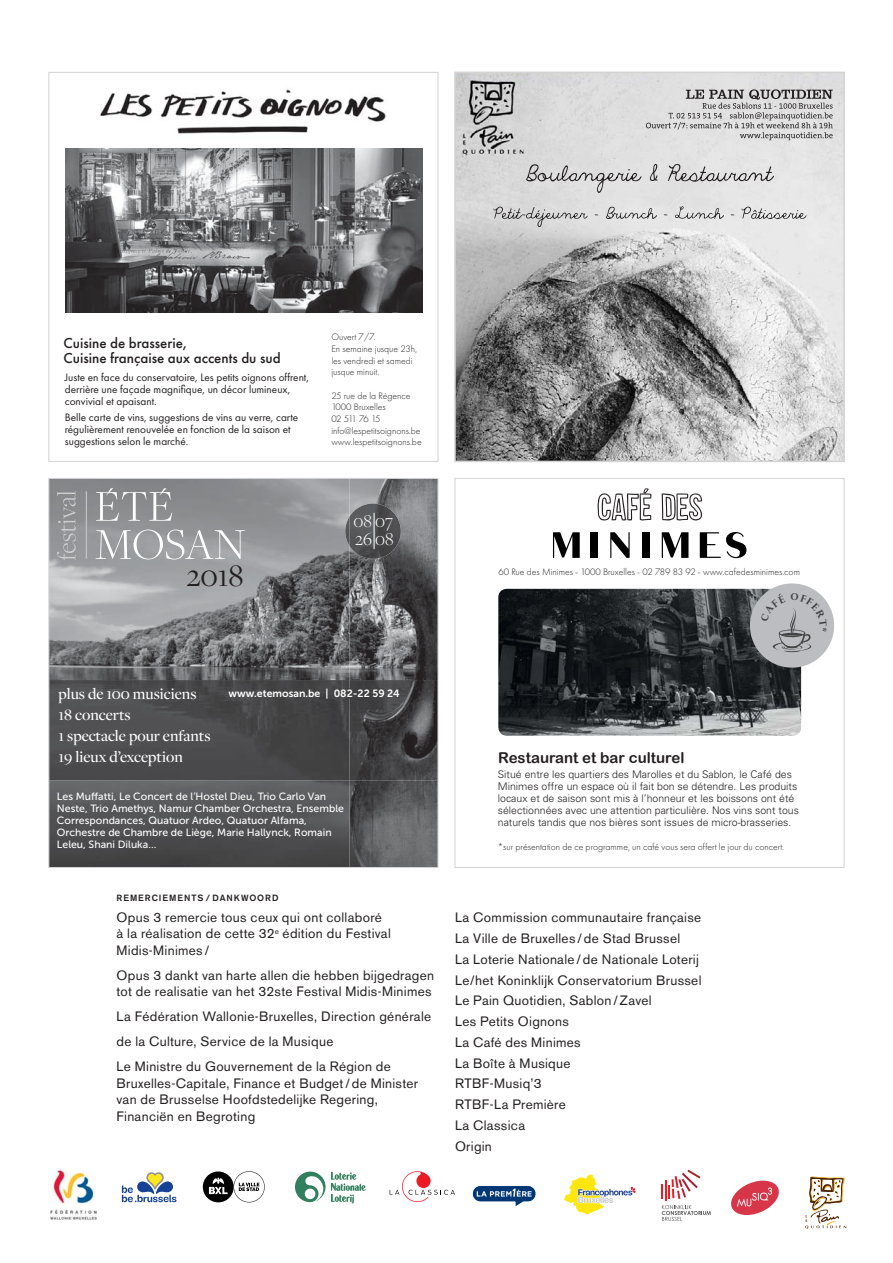
<style>
.page{position:relative;width:893px;height:1263px;background:#fff}
.page>*{position:absolute;margin:0;border:0;box-sizing:border-box;transform-origin:0 0}
.t1{font:32.4px "Freight Disp Pro";color:#231f20}
.t2{font:300 18.9px/18.9px "Freight Disp Pro";color:#fff}
.t3{font:500 16.5px/21px "Freight Disp Pro";color:#fff}
.t4{font:500 15px/15px "Futura PT";color:#231f20}
.t5{font:15px "Arial Rounded MT Bold";color:#231f20}
.t6{font:13.5px/20.7px "Akzidenz Grotesk BE";letter-spacing:.025em;color:#231f20}
.t7{font:11.25px/12px "Futura PT";color:#231f20}
.t8{font:300 10.5px/12px "Univers";color:#231f20}
.t9{font:10.5px/12px "Museo Sans 500";color:#fff}
.t10{font:10.5px "Museo Sans 700";color:#fff}
.t11{font:300 9.75px/11.7px "Futura PT";color:#231f20}
.t12{font:500 9px "Akzidenz Grotesk BE";letter-spacing:.11em;color:#231f20}
</style>
<div class="page">
<svg style="left:295px;top:1172px;width:30px;height:30px"></svg>
<svg style="left:331px;top:1172px;width:34px;height:32px"></svg>
<svg style="left:564px;top:1174px;width:72px;height:40px"></svg>
<hr style="left:665px;top:1180px;width:2px;height:21px;background:#ed1c24">
<svg style="left:661px;top:1170px;width:39px;height:29px"></svg>
<svg style="left:662px;top:1205px;width:49px;height:16px"></svg>
<svg style="left:472px;top:1185px;width:64px;height:22px"></svg>
<svg style="left:731px;top:1181px;width:48px;height:34px"></svg>
<svg style="left:805px;top:1176px;width:41px;height:53px"></svg>
<svg style="left:122px;top:1172px;width:55px;height:30px"></svg>
<div style="left:203px;top:1171px;width:31px;height:31px;background:#000;border-radius:50%"></div>
<svg style="left:209px;top:1171px;width:56px;height:31px"></svg>
<svg style="left:390px;top:1171px;width:65px;height:31px"></svg>
<img style="left:49px;top:1168px;width:48px;height:52px">
<img style="left:100px;top:89px;width:286px;height:45px">
<img style="left:66px;top:148px;width:356px;height:164px">
<div style="left:48px;top:72px;width:390px;height:390px;border:1px solid #d1d3d4"></div>
<img style="left:457px;top:75px;width:385px;height:384px">
<img style="left:686px;top:89px;width:120px;height:11px">
<img style="left:526px;top:164px;width:38px;height:17px">
<img style="left:493px;top:207px;width:24px;height:12px">
<div style="left:454px;top:72px;width:391px;height:390px;border:2px solid #d1d3d4"></div>
<div style="left:590px;top:532px;width:7px;height:26px;background:#000"></div>
<svg style="left:610px;top:532px;width:20px;height:26px"></svg>
<div style="left:642px;top:532px;width:7px;height:26px;background:#000"></div>
<svg style="left:662px;top:532px;width:26px;height:26px"></svg>
<svg style="left:700px;top:532px;width:46px;height:26px"></svg>
<svg style="left:553px;top:532px;width:27px;height:26px"></svg>
<svg style="left:597px;top:488px;width:54px;height:33px"></svg>
<svg style="left:662px;top:493px;width:40px;height:28px"></svg>
<img style="left:498px;top:589px;width:303px;height:147px;border-radius:9px">
<div style="left:750px;top:583px;width:84px;height:85px;background:#bbbdc0;border-radius:50%"></div>
<div style="left:455px;top:478px;width:389px;height:390px;border:1px solid #d1d3d4"></div>
<svg style="left:50px;top:480px;width:386px;height:386px;background:#696a6c"></svg>
<div style="left:48px;top:478px;width:390px;height:390px;border:1px solid #d1d3d4"></div>
<svg style="left:760px;top:593px;width:67px;height:59px"></svg>
<p class="t4" style="left:64px;top:335px;width:218px">Cuisine de brasserie,<br>Cuisine française aux accents du sud</p>
<p class="t11" style="left:331px;top:331px;width:87px">Ouvert 7/7.<br>En semaine jusque 23h, les vendredi et samedi jusque minuit.</p>
<p class="t11" style="left:331px;top:390px;width:92px">25 rue de la Régence<br>1000 Bruxelles<br>02 511 76 15 info@lespetitsoignons.be www.lespetitsoignons.be</p>
<p class="t7" style="left:65px;top:372px;width:246px">Juste en face du conservatoire, Les petits oignons offrent, derrière une façade magnifique, un décor lumineux, convivial et apaisant.</p>
<p class="t7" style="left:65px;top:412px;width:235px">Belle carte de vins, suggestions de vins au verre, carte régulièrement renouvelée en fonction de la saison et suggestions selon le marché.</p>
<h1 class="t1" style="left:186px;top:554px;width:59px">2018</h1>
<h2 class="t2" style="left:353px;top:511px;width:42px">08 07<br>26 08</h2>
<p class="t11" style="left:498px;top:566px;width:303px">60 Rue des Minimes - 1000 Bruxelles - 02 789 83 92 - www.cafedesminimes.com</p>
<p class="t3" style="left:58px;top:683px;width:154px">plus de 100 musiciens<br>18 concerts<br>1 spectacle pour enfants<br>19 lieux d’exception</p>
<p class="t10" style="left:229px;top:687px;width:173px">www.etemosan.be | 082-22 59 24</p>
<p class="t9" style="left:57px;top:791px;width:288px">Les Muffatti, Le Concert de l’Hostel Dieu, Trio Carlo Van Neste, Trio Amethys, Namur Chamber Orchestra, Ensemble Correspondances, Quatuor Ardeo, Quatuor Alfama, Orchestre de Chambre de Liège, Marie Hallynck, Romain Leleu, Shani Diluka…</p>
<p class="t12" style="left:117px;top:894px;width:163px">REMERCIEMENTS / DANKWOORD</p>
<p class="t6" style="left:117px;top:910px;width:276px;line-height:16.5px">Opus 3 remercie tous ceux qui ont collaboré à la réalisation de cette 32<sup>e</sup> édition du Festival<br>Midis-Minimes /</p>
<p class="t6" style="left:117px;top:968px;width:319px;line-height:16.5px">Opus 3 dankt van harte allen die hebben bijgedragen tot de realisatie van het 32ste Festival Midis-Minimes</p>
<p class="t6" style="left:117px;top:1005px;width:316px;line-height:25px">La Fédération Wallonie-Bruxelles, Direction générale de la Culture, Service de la Musique<br>Le Ministre du Gouvernement de la Région de</p>
<p class="t6" style="left:117px;top:1076px;width:303px;line-height:16.5px">Bruxelles-Capitale, Finance et Budget / de Minister van de Brusselse Hoofdstedelijke Regering,<br>Financiën en Begroting</p>
<p class="t5" style="left:498px;top:748px;width:188px">Restaurant et bar culturel</p>
<p class="t8" style="left:498px;top:769px;width:303px">Situé entre les quartiers des Marolles et du Sablon, le Café des Minimes offre un espace où il fait bon se détendre. Les produits locaux et de saison sont mis à l’honneur et les boissons ont été sélectionnées avec une attention particulière. Nos vins sont tous naturels tandis que nos bières sont issues de micro-brasseries.</p>
<p class="t11" style="left:498px;top:841px;width:288px">*sur présentation de ce programme, un café vous sera offert le jour du concert.</p>
<p class="t6" style="left:455px;top:909px;width:248px">La Commission communautaire française<br>La Ville de Bruxelles / de Stad Brussel<br>La Loterie Nationale / de Nationale Loterij<br>Le/het Koninklijk Conservatorium Brussel<br>Le Pain Quotidien, Sablon / Zavel<br>Les Petits Oignons<br>La Café des Minimes<br>La Boîte à Musique<br>RTBF-Musiq’3<br>RTBF-La Première<br>La Classica<br>Origin</p>
</div>
